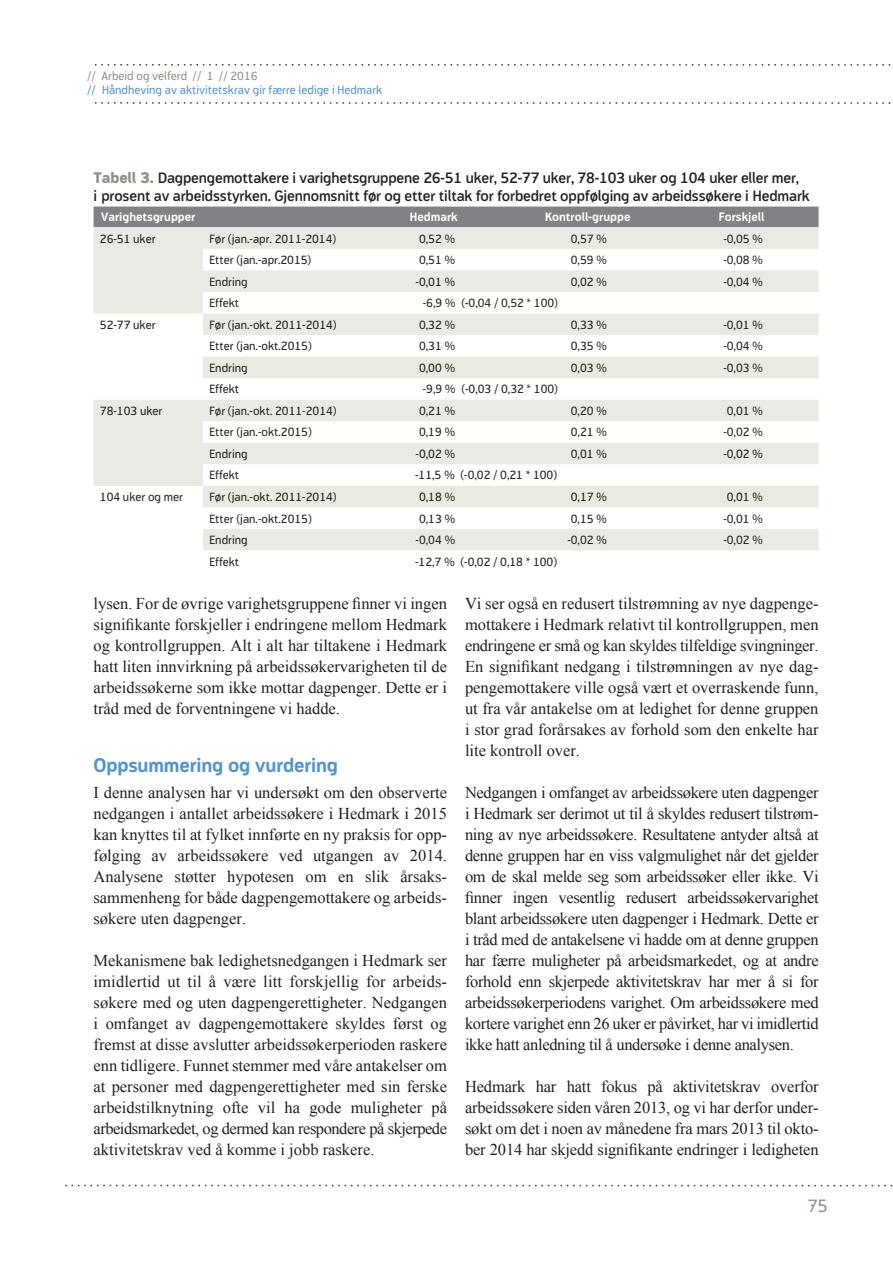
<style>
.page{position:relative;width:893px;height:1263px;background:#fff}
.page>*{position:absolute;margin:0;border:0;box-sizing:border-box;transform-origin:0 0}
.t1{font:700 19.5px "Modus";letter-spacing:-.01em;color:#5193cd}
.t2{font:18px "Modus";color:#948d87}
.t3{font:16.5px/21px "Times New Roman";color:#231f20;text-align:justify}
.t4{font:600 15px/18px "Modus";letter-spacing:-.01em;color:#231f20}
.t5{font:12px "Modus";color:#231f20}
.t6{font:12px "Modus";color:#5193cd}
.t7{font:700 12px "Modus";color:#fff}
.t8{font:12px "Modus";color:#948d87}
.s1{font-weight:800;color:#948d87}
</style>
<div class="page">
<svg style="left:94px;top:64px;width:797px;height:2px"></svg>
<svg style="left:94px;top:102px;width:797px;height:2px"></svg>
<svg style="left:65px;top:1185px;width:828px;height:1px"></svg>
<div style="left:94px;top:207px;width:725px;height:20px;background:#808285"></div>
<svg style="left:94px;top:227px;width:725px;height:323px;fill:#e9eae4"></svg>
<p class="t8" style="left:87px;top:69px;width:172px">// Arbeid og velferd // 1 // 2016</p>
<p class="t6" style="left:87px;top:83px;width:297px">// Håndheving av aktivitetskrav gir færre ledige i Hedmark</p>
<p class="t4" style="left:94px;top:168px;width:718px"><span class="s1">Tabell 3.</span> Dagpengemottakere i varighetsgruppene 26-51 uker, 52-77 uker, 78-103 uker og 104 uker eller mer,<br>i prosent av arbeidsstyrken. Gjennomsnitt før og etter tiltak for forbedret oppfølging av arbeidssøkere i Hedmark</p>
<p class="t7" style="left:101px;top:210px;width:96px">Varighetsgrupper</p>
<p class="t7" style="left:410px;top:210px;width:49px">Hedmark</p>
<p class="t7" style="left:545px;top:210px;width:87px">Kontroll-gruppe</p>
<p class="t7" style="left:719px;top:210px;width:47px">Forskjell</p>
<p class="t5" style="left:100px;top:232px;width:57px">26-51 uker</p>
<p class="t5" style="left:209px;top:232px;width:128px">Før (jan.-apr. 2011-2014)</p>
<p class="t5" style="left:419px;top:232px;width:38px">0,52 %</p>
<p class="t5" style="left:571px;top:232px;width:38px">0,57 %</p>
<p class="t5" style="left:723px;top:232px;width:41px">-0,05 %</p>
<p class="t5" style="left:209px;top:253px;width:104px">Etter (jan.-apr.2015)</p>
<p class="t5" style="left:419px;top:253px;width:38px">0,51 %</p>
<p class="t5" style="left:571px;top:253px;width:38px">0,59 %</p>
<p class="t5" style="left:723px;top:253px;width:41px">-0,08 %</p>
<p class="t5" style="left:209px;top:275px;width:40px">Endring</p>
<p class="t5" style="left:416px;top:275px;width:41px">-0,01 %</p>
<p class="t5" style="left:571px;top:275px;width:38px">0,02 %</p>
<p class="t5" style="left:723px;top:275px;width:41px">-0,04 %</p>
<p class="t5" style="left:209px;top:296px;width:31px">Effekt</p>
<p class="t5" style="left:423px;top:296px;width:137px">-6,9 % (-0,04 / 0,52 * 100)</p>
<p class="t5" style="left:100px;top:318px;width:57px">52-77 uker</p>
<p class="t5" style="left:209px;top:318px;width:129px">Før (jan.-okt. 2011-2014)</p>
<p class="t5" style="left:419px;top:318px;width:38px">0,32 %</p>
<p class="t5" style="left:571px;top:318px;width:38px">0,33 %</p>
<p class="t5" style="left:723px;top:318px;width:41px">-0,01 %</p>
<p class="t5" style="left:209px;top:339px;width:104px">Etter (jan.-okt.2015)</p>
<p class="t5" style="left:419px;top:339px;width:38px">0,31 %</p>
<p class="t5" style="left:571px;top:339px;width:38px">0,35 %</p>
<p class="t5" style="left:723px;top:339px;width:41px">-0,04 %</p>
<p class="t5" style="left:209px;top:361px;width:40px">Endring</p>
<p class="t5" style="left:419px;top:361px;width:38px">0,00 %</p>
<p class="t5" style="left:571px;top:361px;width:38px">0,03 %</p>
<p class="t5" style="left:723px;top:361px;width:41px">-0,03 %</p>
<p class="t5" style="left:209px;top:382px;width:31px">Effekt</p>
<p class="t5" style="left:423px;top:382px;width:137px">-9,9 % (-0,03 / 0,32 * 100)</p>
<p class="t5" style="left:100px;top:404px;width:64px">78-103 uker</p>
<p class="t5" style="left:209px;top:404px;width:129px">Før (jan.-okt. 2011-2014)</p>
<p class="t5" style="left:419px;top:404px;width:38px">0,21 %</p>
<p class="t5" style="left:571px;top:404px;width:38px">0,20 %</p>
<p class="t5" style="left:727px;top:404px;width:38px">0,01 %</p>
<p class="t5" style="left:209px;top:425px;width:104px">Etter (jan.-okt.2015)</p>
<p class="t5" style="left:419px;top:425px;width:38px">0,19 %</p>
<p class="t5" style="left:571px;top:425px;width:38px">0,21 %</p>
<p class="t5" style="left:723px;top:425px;width:41px">-0,02 %</p>
<p class="t5" style="left:209px;top:447px;width:40px">Endring</p>
<p class="t5" style="left:416px;top:447px;width:41px">-0,02 %</p>
<p class="t5" style="left:571px;top:447px;width:38px">0,01 %</p>
<p class="t5" style="left:723px;top:447px;width:41px">-0,02 %</p>
<p class="t5" style="left:209px;top:469px;width:31px">Effekt</p>
<p class="t5" style="left:415px;top:469px;width:144px">-11,5 % (-0,02 / 0,21 * 100)</p>
<p class="t5" style="left:100px;top:490px;width:85px">104 uker og mer</p>
<p class="t5" style="left:209px;top:490px;width:129px">Før (jan.-okt. 2011-2014)</p>
<p class="t5" style="left:419px;top:490px;width:38px">0,18 %</p>
<p class="t5" style="left:571px;top:490px;width:38px">0,17 %</p>
<p class="t5" style="left:727px;top:490px;width:38px">0,01 %</p>
<p class="t5" style="left:209px;top:512px;width:104px">Etter (jan.-okt.2015)</p>
<p class="t5" style="left:419px;top:512px;width:38px">0,13 %</p>
<p class="t5" style="left:571px;top:512px;width:38px">0,15 %</p>
<p class="t5" style="left:723px;top:512px;width:41px">-0,01 %</p>
<p class="t5" style="left:209px;top:533px;width:40px">Endring</p>
<p class="t5" style="left:416px;top:533px;width:41px">-0,04 %</p>
<p class="t5" style="left:567px;top:533px;width:41px">-0,02 %</p>
<p class="t5" style="left:723px;top:533px;width:41px">-0,02 %</p>
<p class="t5" style="left:209px;top:555px;width:31px">Effekt</p>
<p class="t5" style="left:415px;top:555px;width:144px">-12,7 % (-0,02 / 0,18 * 100)</p>
<p class="t3" style="left:94px;top:593px;width:355px">lysen. For de øvrige varighetsgruppene finner vi ingen signifikante forskjeller i endringene mellom Hedmark og kontrollgruppen. Alt i alt har tiltakene i Hedmark hatt liten innvirkning på arbeidssøkervarigheten til de arbeidssøkerne som ikke mottar dagpenger. Dette er i tråd med de forventningene vi hadde.</p>
<p class="t1" style="left:94px;top:755px;width:246px">Oppsummering og vurdering</p>
<p class="t3" style="left:94px;top:782px;width:355px">I denne analysen har vi undersøkt om den observerte nedgangen i antallet arbeidssøkere i Hedmark i 2015 kan knyttes til at fylket innførte en ny praksis for opp&shy;følging av arbeidssøkere ved utgangen av 2014.<br>Analysene støtter hypotesen om en slik årsaks&shy;sammenheng for både dagpengemottakere og arbeids&shy;søkere uten dagpenger.</p>
<p class="t3" style="left:94px;top:950px;width:355px">Mekanismene bak ledighetsnedgangen i Hedmark ser imidlertid ut til å være litt forskjellig for arbeids&shy;søkere med og uten dagpengerettigheter. Nedgangen i omfanget av dagpengemottakere skyldes først og fremst at disse avslutter arbeidssøkerperioden raskere enn tidligere. Funnet stemmer med våre antakelser om at personer med dagpengerettigheter med sin ferske arbeidstilknytning ofte vil ha gode muligheter på arbeidsmarkedet, og dermed kan respondere på skjerpede aktivitetskrav ved å komme i jobb raskere.</p>
<p class="t3" style="left:465px;top:593px;width:355px">Vi ser også en redusert tilstrømning av nye dagpenge&shy;mottakere i Hedmark relativt til kontrollgruppen, men endringene er små og kan skyldes tilfeldige svingninger.<br>En signifikant nedgang i tilstrømningen av nye dag&shy;pengemottakere ville også vært et overraskende funn, ut fra vår antakelse om at ledighet for denne gruppen i stor grad forårsakes av forhold som den enkelte har lite kontroll over.</p>
<p class="t3" style="left:465px;top:782px;width:355px">Nedgangen i omfanget av arbeidssøkere uten dagpenger i Hedmark ser derimot ut til å skyldes redusert tilstrøm&shy;ning av nye arbeidssøkere. Resultatene antyder altså at denne gruppen har en viss valgmulighet når det gjelder om de skal melde seg som arbeidssøker eller ikke. Vi finner ingen vesentlig redusert arbeidssøkervarighet blant arbeidssøkere uten dagpenger i Hedmark. Dette er i tråd med de antakelsene vi hadde om at denne gruppen har færre muligheter på arbeidsmarkedet, og at andre forhold enn skjerpede aktivitetskrav har mer å si for arbeidssøkerperiodens varighet. Om arbeidssøkere med kortere varighet enn 26 uker er påvirket, har vi imidlertid ikke hatt anledning til å undersøke i denne analysen.</p>
<p class="t3" style="left:465px;top:1076px;width:355px">Hedmark har hatt fokus på aktivitetskrav overfor arbeidssøkere siden våren 2013, og vi har derfor under&shy;søkt om det i noen av månedene fra mars 2013 til okto&shy;ber 2014 har skjedd signifikante endringer i ledigheten</p>
<p class="t2" style="left:807px;top:1195px;width:22px">75</p>
</div>
